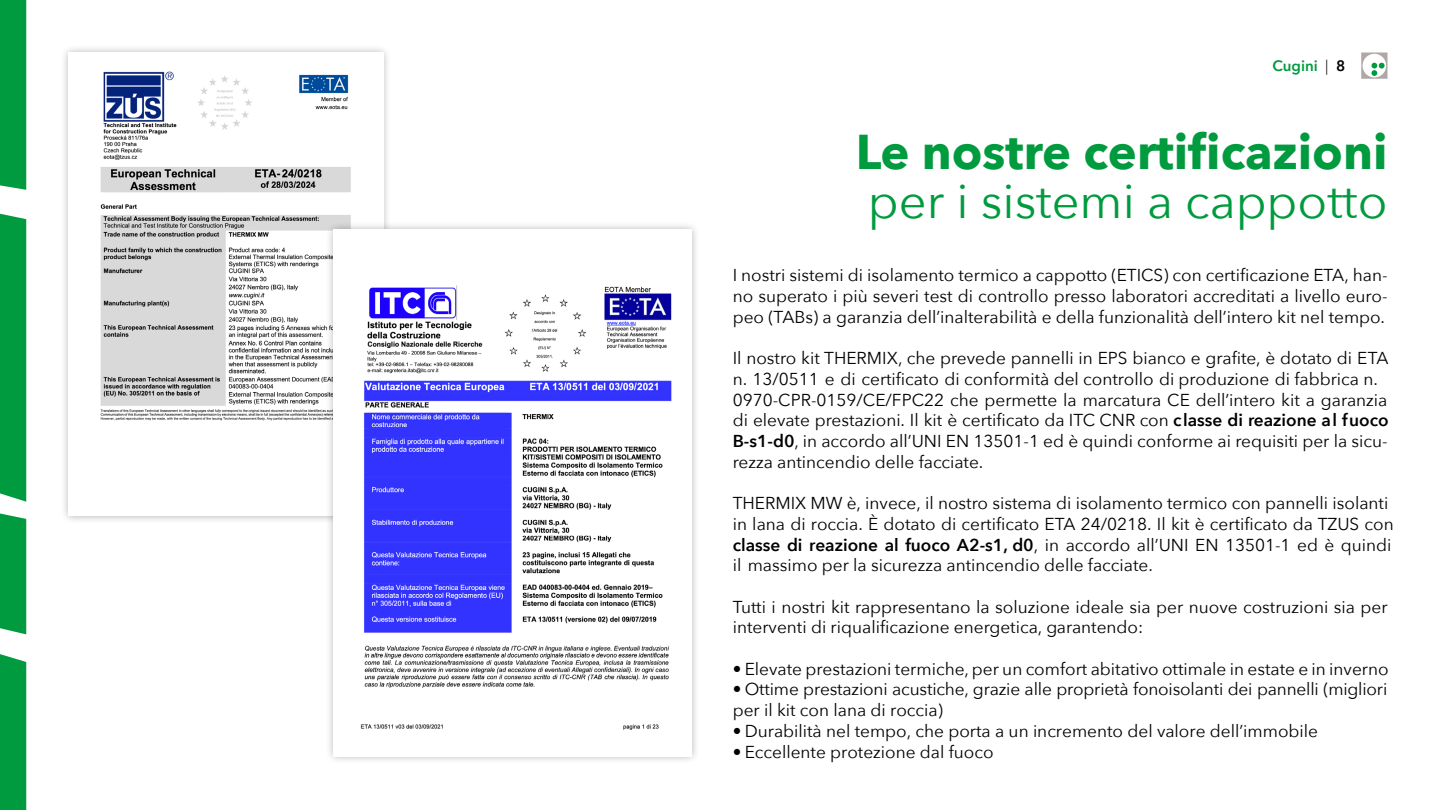
<style>
.page{position:relative;width:1440px;height:810px;background:#fff}
.page>*{position:absolute;margin:0;border:0;box-sizing:border-box;transform-origin:0 0}
.t1{font:700 48.75px "Avenir Next";color:#009b3e}
.t2{font:48.75px "Avenir Next";color:#009b3e}
.t3{font:17.25px/20.7px "Avenir Next";color:#000}
.t4{font:600 15px "Avenir Next World";color:#009a3e}
.s1{font-weight:300;color:#000}
.s2{color:#000}
.s3{font-weight:600}
</style>
<div class="page">
<div style="left:0;top:654px;width:26px;height:156px;background:#009b3e"></div>
<div style="left:0;top:0;width:26px;height:190px;background:#009b3e"></div>
<div style="left:0;top:513px;width:26px;height:121px;background:#009b3e"></div>
<div style="left:0;top:214px;width:26px;height:288px;background:#009b3e"></div>
<svg style="left:1361px;top:52px;width:27px;height:27px"></svg>
<div style="left:60px;top:44px;width:331px;height:480px;background:#000;opacity:.3"></div>
<img style="left:68px;top:52px;width:315px;height:464px">
<div style="left:325px;top:221px;width:375px;height:544px;background:#000;opacity:.3"></div>
<img style="left:333px;top:229px;width:358px;height:527px">
<p class="t4" style="left:1272px;top:57px;width:74px">Cugini <span class="s1">|</span> <span class="s2">8</span></p>
<h1 class="t1" style="left:856px;top:110px;width:533px">Le nostre certificazioni</h1>
<h1 class="t2" style="left:868px;top:160px;width:521px">per i sistemi a cappotto</h1>
<p class="t3" style="left:733px;top:264px;width:656px;text-align:justify">I nostri sistemi di isolamento termico a cappotto (ETICS) con certificazione ETA, han&shy;no superato i più severi test di controllo presso laboratori accreditati a livello euro&shy;peo (TABs) a garanzia dell’inalterabilità e della funzionalità dell’intero kit nel tempo.</p>
<p class="t3" style="left:733px;top:347px;width:657px">Il nostro kit THERMIX, che prevede pannelli in EPS bianco e grafite, è dotato di ETA n. 13/0511 e di certificato di conformità del controllo di produzione di fabbrica n.<br>0970-CPR-0159/CE/FPC22 che permette la marcatura CE dell’intero kit a garanzia di elevate prestazioni. Il kit è certificato da ITC CNR con <span class="s3">classe di reazione al fuoco B-s1-d0</span>, in accordo all’UNI EN 13501-1 ed è quindi conforme ai requisiti per la sicu&shy;rezza antincendio delle facciate.</p>
<p class="t3" style="left:733px;top:492px;width:663px">THERMIX MW è, invece, il nostro sistema di isolamento termico con pannelli isolanti in lana di roccia. È dotato di certificato ETA 24/0218. Il kit è certificato da TZUS con <span class="s3">classe di reazione al fuoco A2-s1, d0</span>, in accordo all’UNI EN 13501-1 ed è quindi il massimo per la sicurezza antincendio delle facciate.</p>
<p class="t3" style="left:733px;top:596px;width:656px">Tutti i nostri kit rappresentano la soluzione ideale sia per nuove costruzioni sia per interventi di riqualificazione energetica, garantendo:</p>
<p class="t3" style="left:733px;top:658px;width:657px">• Elevate prestazioni termiche, per un comfort abitativo ottimale in estate e in inverno</p>
<p class="t3" style="left:733px;top:678px;width:656px">• Ottime prestazioni acustiche, grazie alle proprietà fonoisolanti dei pannelli (migliori per il kit con lana di roccia)</p>
<p class="t3" style="left:733px;top:720px;width:587px">• Durabilità nel tempo, che porta a un incremento del valore dell’immobile</p>
<p class="t3" style="left:733px;top:740px;width:262px">• Eccellente protezione dal fuoco</p>
</div>
